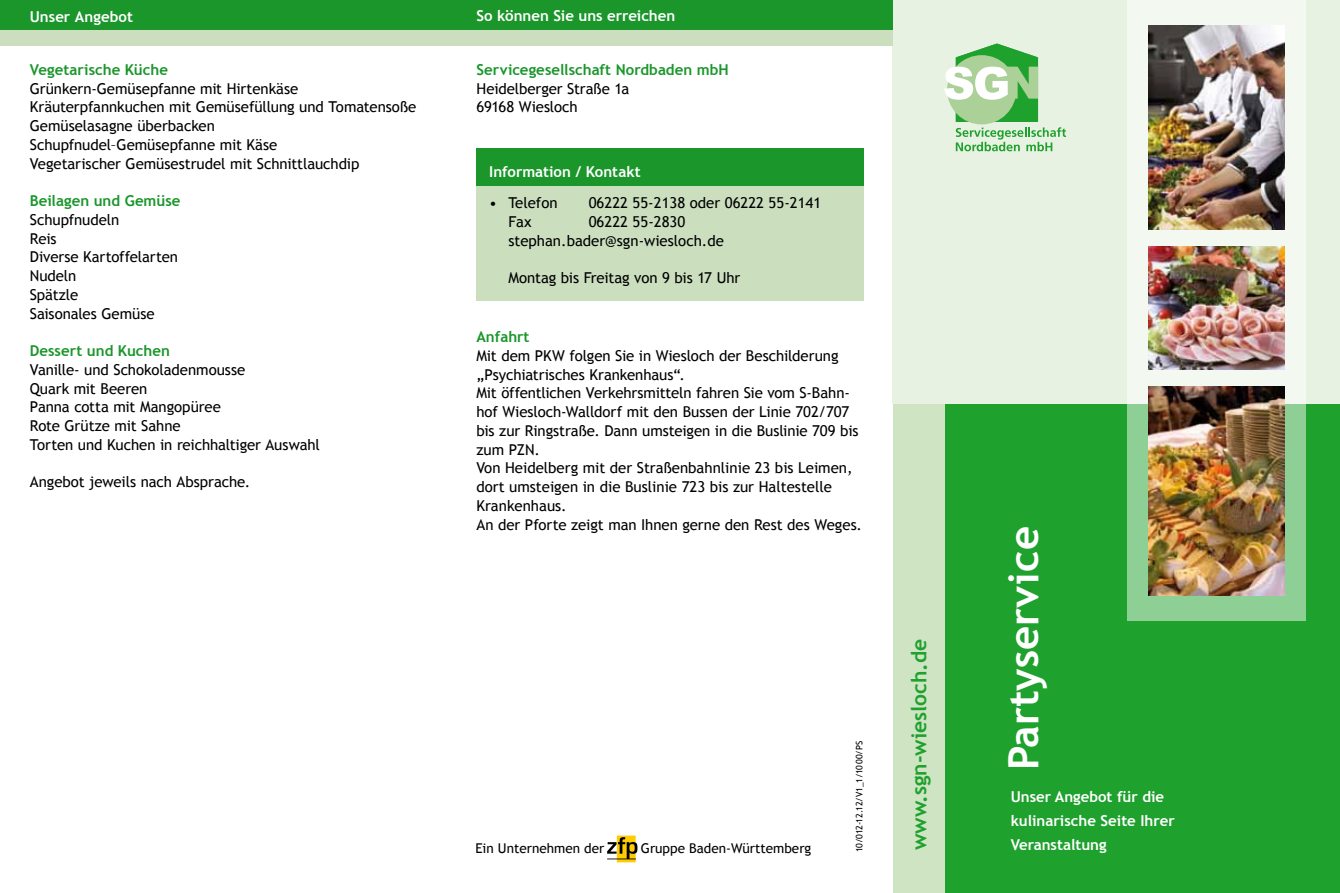
<style>
.page{position:relative;width:1340px;height:893px;background:#fff}
.page>*{position:absolute;margin:0;border:0;box-sizing:border-box;transform-origin:0 0}
.t1{font:700 42px "Trebuchet MS";color:#fff}
.t2{font:700 21px "Trebuchet MS";color:#1fa12e}
.t3{font:15px/18.8px "Trebuchet MS";letter-spacing:-.005em;color:#000}
.t4{font:700 15px/24px "Trebuchet MS";color:#fff}
.t5{font:700 15px "Trebuchet MS";color:#1a962b}
.t6{font:13.5px "Trebuchet MS";color:#000}
.t7{font:9px "Trebuchet MS";letter-spacing:-.015em;color:#000}
</style>
<div class="page">
<div style="left:893px;top:404px;width:446px;height:489px;background:#1fa12e"></div>
<div style="left:893px;top:0;width:51px;height:893px;background:#cfe4c3"></div>
<div style="left:893px;top:0;width:446px;height:404px;background:#e8f2e2"></div>
<svg style="left:1127px;top:0;width:178px;height:621px;fill:#f3f8f0"></svg>
<svg style="left:944px;top:44px;width:122px;height:107px"></svg>
<img style="left:1148px;top:26px;width:136px;height:204px">
<img style="left:1148px;top:247px;width:136px;height:123px">
<img style="left:1148px;top:387px;width:136px;height:208px">
<svg style="left:617px;top:835px;width:18px;height:27px"></svg>
<svg style="left:607px;top:837px;width:30px;height:22px"></svg>
<div style="left:0;top:29px;width:892px;height:17px;background:#cbdfbf"></div>
<div style="left:0;top:0;width:892px;height:30px;background:#1a962b"></div>
<div style="left:476px;top:181px;width:387px;height:120px;background:#cbdfbf"></div>
<div style="left:476px;top:148px;width:387px;height:37px;background:#1a962b"></div>
<p class="t4" style="left:30px;top:4px;width:105px">Unser Angebot</p>
<p class="t4" style="left:476px;top:3px;width:200px">So können Sie uns erreichen</p>
<p class="t5" style="left:30px;top:60px;width:140px">Vegetarische Küche</p>
<p class="t3" style="left:30px;top:79px;width:388px">Grünkern-Gemüsepfanne mit Hirtenkäse Kräuterpfannkuchen mit Gemüsefüllung und Tomatensoße Gemüselasagne überbacken<br>Schupfnudel–Gemüsepfanne mit Käse<br>Vegetarischer Gemüsestrudel mit Schnittlauchdip</p>
<p class="t5" style="left:30px;top:191px;width:152px">Beilagen und Gemüse</p>
<p class="t3" style="left:30px;top:210px;width:150px">Schupfnudeln<br>Reis<br>Diverse Kartoffelarten<br>Nudeln<br>Spätzle<br>Saisonales Gemüse</p>
<p class="t5" style="left:30px;top:341px;width:142px">Dessert und Kuchen</p>
<p class="t3" style="left:30px;top:360px;width:292px">Vanille- und Schokoladenmousse<br>Quark mit Beeren<br>Panna cotta mit Mangopüree<br>Rote Grütze mit Sahne<br>Torten und Kuchen in reichhaltiger Auswahl</p>
<p class="t3" style="left:30px;top:473px;width:222px">Angebot jeweils nach Absprache.</p>
<p class="t5" style="left:476px;top:60px;width:254px">Servicegesellschaft Nordbaden mbH</p>
<p class="t3" style="left:476px;top:79px;width:154px">Heidelberger Straße 1a<br>69168 Wiesloch</p>
<p class="t4" style="left:489px;top:160px;width:153px">Information / Kontakt</p>
<p class="t3" style="left:489px;top:194px;width:70px">• Telefon</p>
<p class="t3" style="left:588px;top:194px;width:234px">06222 55-2138 oder 06222 55-2141</p>
<p class="t3" style="left:508px;top:213px;width:25px">Fax</p>
<p class="t3" style="left:508px;top:213px;width:217px;text-indent:80px">06222 55-2830 stephan.bader@sgn-wiesloch.de</p>
<p class="t3" style="left:508px;top:269px;width:233px">Montag bis Freitag von 9 bis 17 Uhr</p>
<p class="t5" style="left:476px;top:327px;width:55px">Anfahrt</p>
<p class="t3" style="left:476px;top:346px;width:387px">Mit dem PKW folgen Sie in Wiesloch der Beschilderung „Psychiatrisches Krankenhaus“.<br>Mit öffentlichen Verkehrsmitteln fahren Sie vom S-Bahn&shy;hof Wiesloch-Walldorf mit den Bussen der Linie 702/707 bis zur Ringstraße. Dann umsteigen in die Buslinie 709 bis zum PZN.<br>Von Heidelberg mit der Straßenbahnlinie 23 bis Leimen, dort umsteigen in die Buslinie 723 bis zur Haltestelle Krankenhaus.<br>An der Pforte zeigt man Ihnen gerne den Rest des Weges.</p>
<p class="t6" style="left:475px;top:840px;width:130px">Ein Unternehmen der</p>
<p class="t6" style="left:641px;top:840px;width:172px">Gruppe Baden-Württemberg</p>
<p class="t7" style="left:854px;top:852px;width:113px;rotate:-90deg">10/012-12.12/V1_1/1000/PS</p>
<h2 class="t2" style="left:905px;top:850px;width:213px;rotate:-90deg">www.sgn-wiesloch.de</h2>
<h1 class="t1" style="left:997px;top:770px;width:245px;rotate:-90deg">Partyservice</h1>
<p class="t4" style="left:1010px;top:785px;width:166px">Unser Angebot für die kulinarische Seite Ihrer<br>Veranstaltung</p>
</div>
